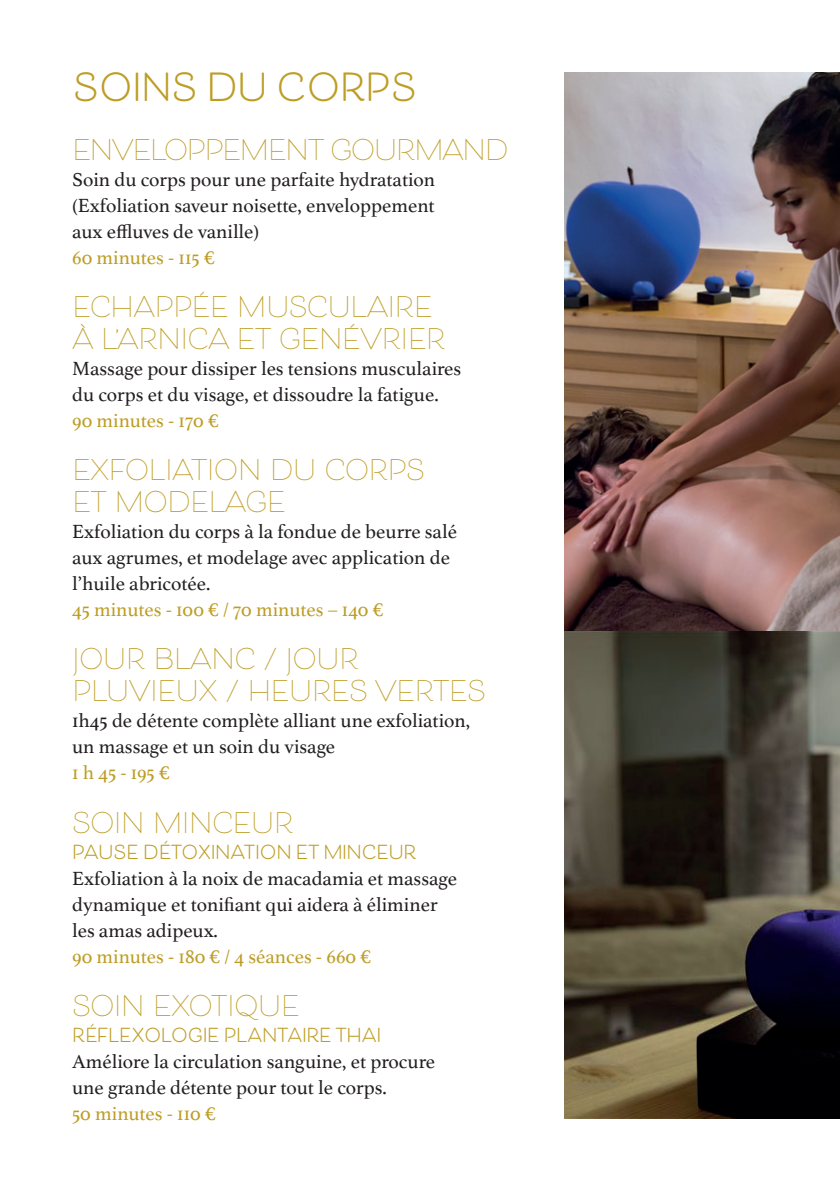
<style>
.page{position:relative;width:840px;height:1191px;background:#fff}
.page>*{position:absolute;margin:0;border:0;box-sizing:border-box;transform-origin:0 0}
.t1{font:700 38px "Beloved Sans";letter-spacing:-.03em;color:#be9d25}
.t2{font:28px/32px "Beloved Sans";letter-spacing:-.03em;color:#be9d25}
.t3{font:28px "Beloved Sans";letter-spacing:-.06em;color:#be9d25}
.t4{font:20px/26px "Athelas";color:#231f20}
.t5{font:20px "Athelas";color:#be9d25}
.t6{font:700 19px "Beloved Sans";letter-spacing:-.03em;color:#be9d25}
</style>
<div class="page">
<img style="left:564px;top:72px;width:275px;height:559px">
<img style="left:564px;top:631px;width:275px;height:488px">
<h1 class="t1" style="left:72px;top:65px;width:347px">SOINS DU CORPS</h1>
<h2 class="t3" style="left:72px;top:133px;width:437px">ENVELOPPEMENT GOURMAND</h2>
<p class="t4" style="left:72px;top:165px;width:364px;text-align:justify">Soin du corps pour une parfaite hydratation (Exfoliation saveur noisette, enveloppement aux effluves de vanille)</p>
<p class="t5" style="left:72px;top:241px;width:144px">60 minutes - 115 €</p>
<h2 class="t2" style="left:72px;top:291px;width:375px">ECHAPPÉE MUSCULAIRE<br>À L’ARNICA ET GENÉVRIER</h2>
<p class="t4" style="left:72px;top:355px;width:390px">Massage pour dissiper les tensions musculaires du corps et du visage, et dissoudre la fatigue.</p>
<p class="t5" style="left:72px;top:404px;width:148px">90 minutes - 170 €</p>
<h2 class="t2" style="left:72px;top:454px;width:354px">EXFOLIATION DU CORPS<br>ET MODELAGE</h2>
<p class="t4" style="left:72px;top:518px;width:386px">Exfoliation du corps à la fondue de beurre salé aux agrumes, et modelage avec application de l’huile abricotée.</p>
<p class="t5" style="left:72px;top:593px;width:313px">45 minutes - 100 € / 70 minutes – 140 €</p>
<h2 class="t2" style="left:72px;top:643px;width:415px">JOUR BLANC / JOUR<br>PLUVIEUX / HEURES VERTES</h2>
<p class="t4" style="left:72px;top:707px;width:399px">1h45 de détente complète alliant une exfoliation, un massage et un soin du visage</p>
<p class="t5" style="left:72px;top:757px;width:99px">1 h 45 - 195 €</p>
<h2 class="t2" style="left:72px;top:807px;width:223px">SOIN MINCEUR</h2>
<p class="t6" style="left:72px;top:841px;width:346px">PAUSE DÉTOXINATION ET MINCEUR</p>
<p class="t4" style="left:72px;top:864px;width:386px">Exfoliation à la noix de macadamia et massage dynamique et tonifiant qui aidera à éliminer les amas adipeux.</p>
<p class="t5" style="left:72px;top:940px;width:300px">90 minutes - 180 € / 4 séances - 660 €</p>
<h2 class="t2" style="left:72px;top:990px;width:229px">SOIN EXOTIQUE</h2>
<p class="t6" style="left:72px;top:1024px;width:310px">RÉFLEXOLOGIE PLANTAIRE THAI</p>
<p class="t4" style="left:72px;top:1047px;width:364px">Améliore la circulation sanguine, et procure une grande détente pour tout le corps.</p>
<p class="t5" style="left:72px;top:1097px;width:145px">50 minutes - 110 €</p>
</div>
